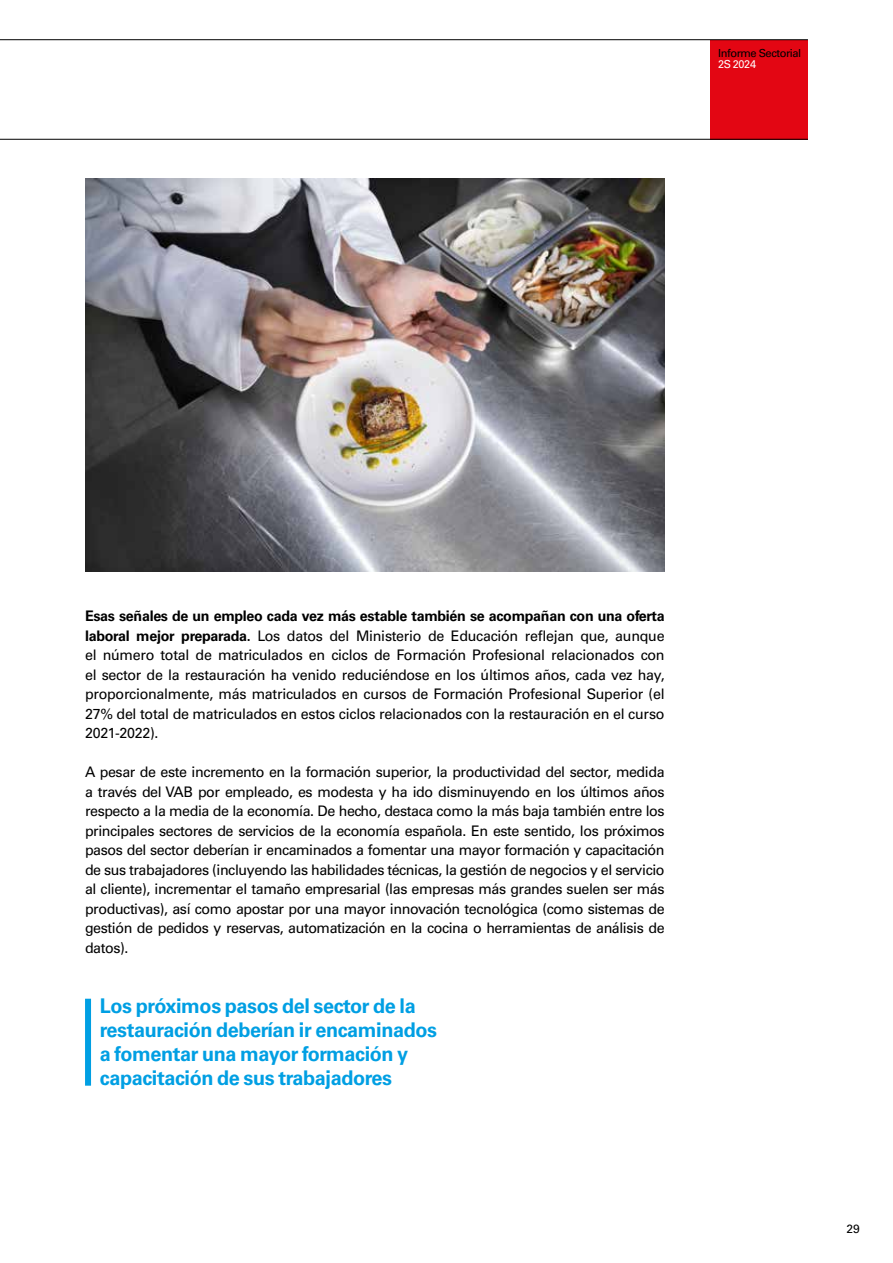
<style>
.page{position:relative;width:893px;height:1263px;background:#fff}
.page>*{position:absolute;margin:0;border:0;box-sizing:border-box;transform-origin:0 0}
.t1{font:700 20.25px/24px "Univers LT Std";letter-spacing:-.02em;color:#009fe3}
.t2{font:14.55px/19.5px "Univers LT Std";letter-spacing:-.025em;color:#000;text-align:justify}
.t3{font:12px "Univers LT Std";color:#000}
.t4{font:11.1px "Univers LT Std";letter-spacing:-.04em;color:#000}
.t5{font:11.1px "Univers LT Std";letter-spacing:-.03em;color:#fff}
.s1{font-weight:700}
</style>
<div class="page">
<div style="left:710px;top:40px;width:98px;height:100px;background:#e30613"></div>
<hr style="left:0;top:139px;width:808px;height:1px;background:#000">
<hr style="left:0;top:39px;width:808px;height:1px;background:#000">
<img style="left:85px;top:179px;width:580px;height:393px">
<div style="left:85px;top:999px;width:6px;height:87px;background:#009fe3"></div>
<p class="t4" style="left:718px;top:46px;width:85px">Informe Sectorial</p>
<p class="t5" style="left:718px;top:58px;width:39px">2S 2024</p>
<p class="t2" style="left:85px;top:607px;width:581px"><span class="s1">Esas señales de un empleo cada vez más estable también se acompañan con una oferta laboral mejor preparada.</span> Los datos del Ministerio de Educación reflejan que, aunque el número total de matriculados en ciclos de Formación Profesional relacionados con el sector de la restauración ha venido reduciéndose en los últimos años, cada vez hay, proporcionalmente, más matriculados en cursos de Formación Profesional Superior (el 27% del total de matriculados en estos ciclos relacionados con la restauración en el curso 2021-2022).</p>
<p class="t2" style="left:85px;top:763px;width:581px">A pesar de este incremento en la formación superior, la productividad del sector, medida a través del VAB por empleado, es modesta y ha ido disminuyendo en los últimos años respecto a la media de la economía. De hecho, destaca como la más baja también entre los principales sectores de servicios de la economía española. En este sentido, los próximos pasos del sector deberían ir encaminados a fomentar una mayor formación y capacitación de sus trabajadores (incluyendo las habilidades técnicas, la gestión de negocios y el servicio al cliente), incrementar el tamaño empresarial (las empresas más grandes suelen ser más productivas), así como apostar por una mayor innovación tecnológica (como sistemas de gestión de pedidos y reservas, automatización en la cocina o herramientas de análisis de datos).</p>
<h1 class="t1" style="left:100px;top:994px;width:339px">Los próximos pasos del sector de la restauración deberían ir encaminados a fomentar una mayor formación y capacitación de sus trabajadores</h1>
<p class="t3" style="left:846px;top:1221px;width:15px">29</p>
</div>
